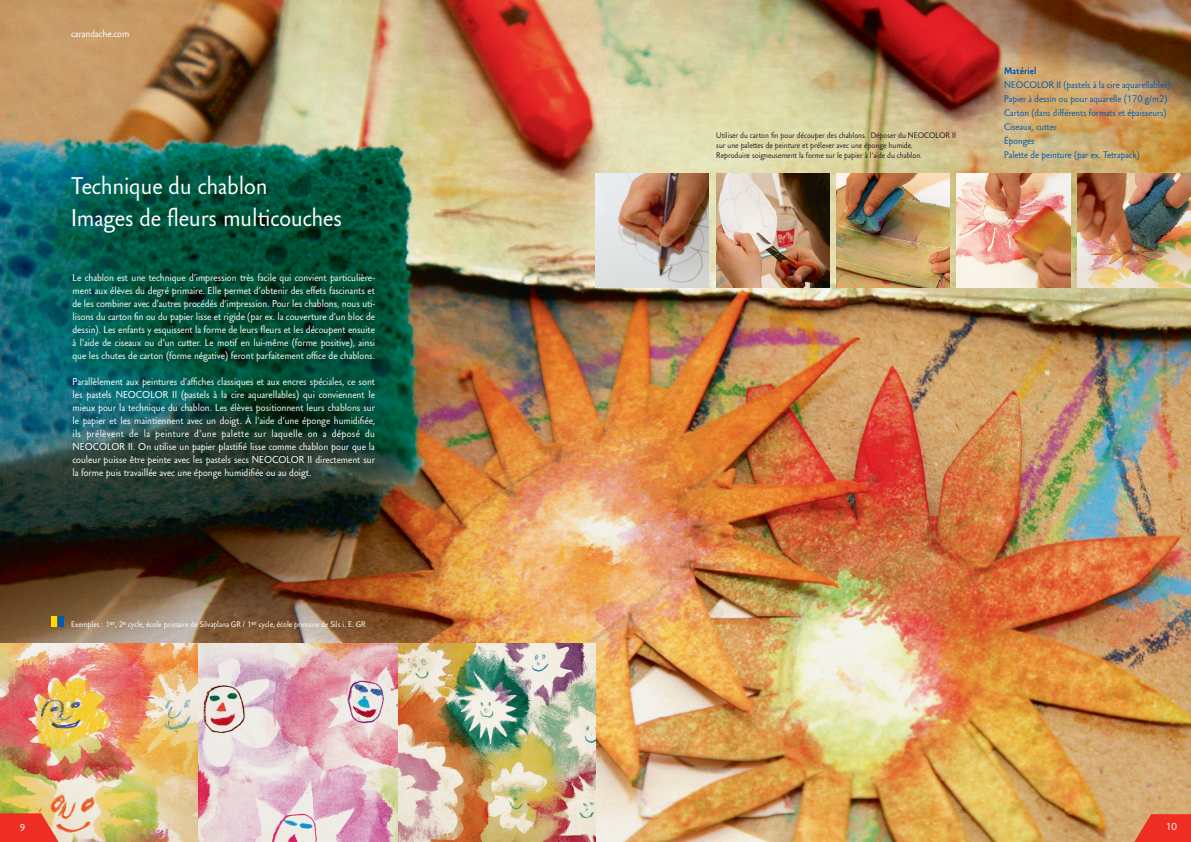
<style>
.page{position:relative;width:1191px;height:842px;background:#fff}
.page>*{position:absolute;margin:0;border:0;box-sizing:border-box;transform-origin:0 0}
.t1{font:24px/32px "Carandache Sans";color:#fff}
.t2{font:10px/13px "Carandache Sans";color:#fff;text-align:justify}
.t3{font:9.5px/14px "Carandache Sans";color:#015aaa}
.t4{font:900 9.5px "Carandache Sans";color:#015aaa}
.t5{font:8px/10px "Carandache Sans";color:#231f20}
.t6{font:8px "Carandache Sans";color:#fff}
</style>
<div class="page">
<img style="left:0;top:0;width:1191px;height:842px">
<img style="left:716px;top:174px;width:113px;height:113px">
<img style="left:836px;top:174px;width:114px;height:113px">
<img style="left:956px;top:174px;width:114px;height:113px">
<img style="left:1077px;top:174px;width:114px;height:113px">
<img style="left:595px;top:174px;width:114px;height:113px">
<img style="left:0;top:643px;width:595px;height:199px">
<div style="left:59px;top:616px;width:5px;height:10px;background:#015aaa"></div>
<div style="left:51px;top:616px;width:5px;height:10px;background:#ffdc01"></div>
<svg style="left:0;top:813px;width:59px;height:29px"></svg>
<svg style="left:1134px;top:814px;width:57px;height:28px"></svg>
<p class="t2" style="left:71px;top:27px;width:60px">carandache.com</p>
<h1 class="t1" style="left:71px;top:170px;width:272px">Technique du chablon<br>Images de fleurs multicouches</h1>
<p class="t2" style="left:73px;top:271px;width:304px">Le chablon est une technique d’impression très facile qui convient particulière&shy;ment aux élèves du degré primaire. Elle permet d’obtenir des effets fascinants et de les combiner avec d’autres procédés d‘impression. Pour les chablons, nous uti&shy;lisons du carton fin ou du papier lisse et rigide (par ex. la couverture d’un bloc de dessin). Les enfants y esquissent la forme de leurs fleurs et les découpent ensuite à l’aide de ciseaux ou d’un cutter. Le motif en lui-même (forme positive), ainsi que les chutes de carton (forme négative) feront parfaitement office de chablons.</p>
<p class="t2" style="left:73px;top:375px;width:304px">Parallèlement aux peintures d’affiches classiques et aux encres spéciales, ce sont les pastels NEOCOLOR II (pastels à la cire aquarellables) qui conviennent le mieux pour la technique du chablon. Les élèves positionnent leurs chablons sur le papier et les maintiennent avec un doigt. À l’aide d’une éponge humidifiée, ils prélèvent de la peinture d’une palette sur laquelle on a déposé du NEOCOLOR II. On utilise un papier plastifié lisse comme chablon pour que la couleur puisse être peinte avec les pastels secs NEOCOLOR II directement sur la forme puis travaillée avec une éponge humidifiée ou au doigt.</p>
<p class="t6" style="left:71px;top:620px;width:296px">Exemples : 1<sup>er</sup>, 2<sup>e</sup> cycle, école primaire de Silvaplana GR / 1<sup>er</sup> cycle, école primaire de Sils i. E. GR</p>
<p class="t5" style="left:716px;top:130px;width:241px">Utiliser du carton fin pour découper des chablons. Déposer du NEOCOLOR II sur une palettes de peinture et prélever avec une éponge humide.<br>Reproduire soigneusement la forme sur le papier à l’aide du chablon.</p>
<p class="t4" style="left:1004px;top:64px;width:34px">Matériel</p>
<p class="t3" style="left:1004px;top:77px;width:168px">NEOCOLOR II (pastels à la cire aquarellables)<br>Papier à dessin ou pour aquarelle (170 g/m2)<br>Carton (dans différents formats et épaisseurs)<br>Ciseaux, cutter<br>Éponges<br>Palette de peinture (par ex. Tetrapack)</p>
<p class="t2" style="left:20px;top:821px;width:7px">9</p>
<p class="t2" style="left:1165px;top:820px;width:12px">10</p>
</div>
